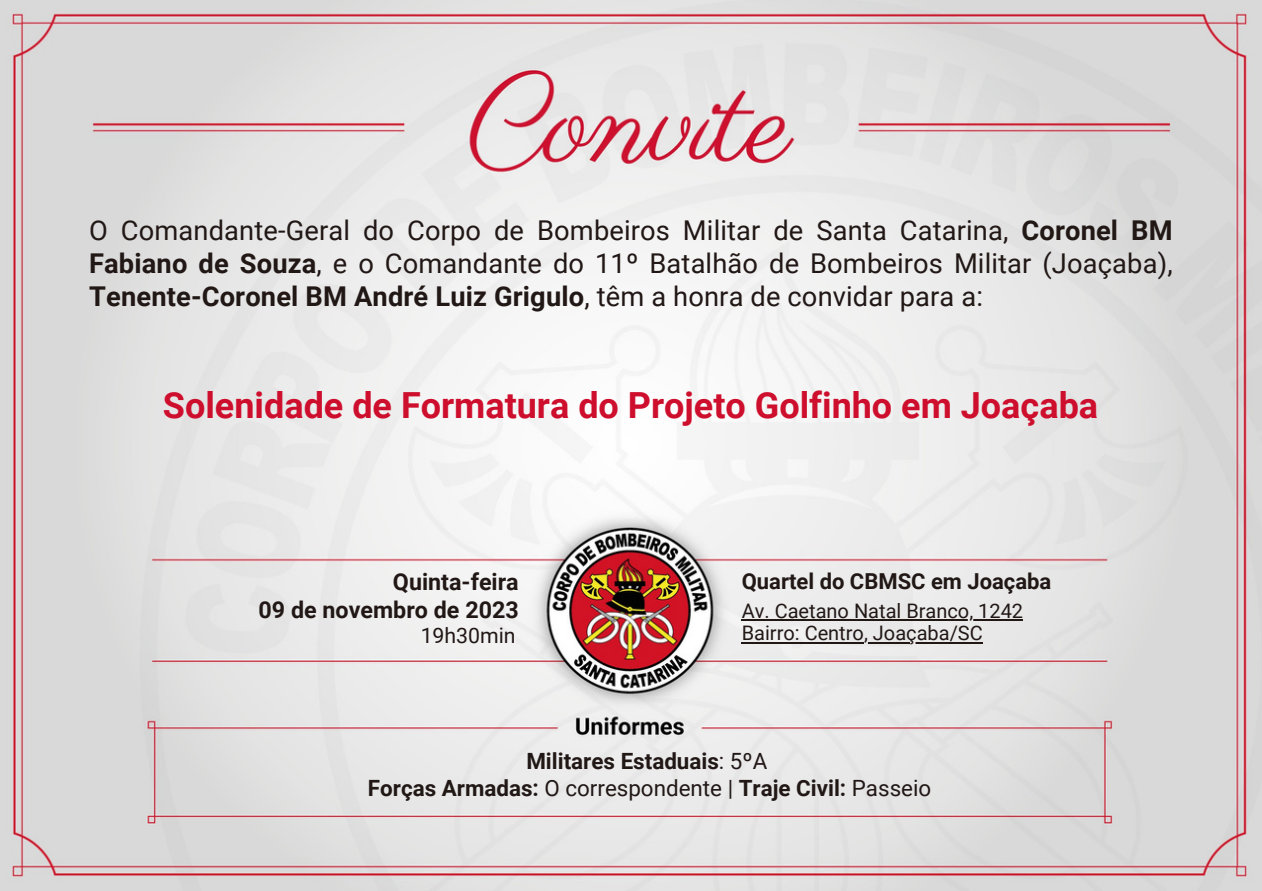
<style>
.page{position:relative;width:1262px;height:891px;background:#fff}
.page>*{position:absolute;margin:0;border:0;box-sizing:border-box;transform-origin:0 0}
.t1{font:700 36px "Roboto";color:#ce0e2d}
.t2{font:27.2px/33px "Roboto";letter-spacing:.005em;color:#211816;text-align:justify}
.t3{font:700 23.2px "Roboto";color:#211816}
.t4{font:700 22.4px "Roboto";color:#211816}
.t5{font:700 22px "Roboto";color:#211816}
.t6{font:21.2px "Roboto";color:#211816}
.t7{font:20px "Roboto";color:#211816}
.s1{font-weight:700}
.s2{font-weight:400}
</style>
<div class="page">
<img style="left:0;top:0;width:1261px;height:891px">
<hr style="left:741px;top:619px;width:282px;height:2px;background:#211816">
<hr style="left:741px;top:642px;width:123px;height:1px;background:#211816">
<hr style="left:864px;top:642px;width:118px;height:1px;background:#211816">
<p class="t2" style="left:89px;top:214px;width:1085px">O Comandante-Geral do Corpo de Bombeiros Militar de Santa Catarina, <span class="s1">Coronel BM Fabiano de Souza</span>, e o Comandante do 11º Batalhão de Bombeiros Militar (Joaçaba), <span class="s1">Tenente-Coronel BM André Luiz Grigulo</span>, têm a honra de convidar para a:</p>
<p class="t1" style="left:163px;top:385px;width:936px">Solenidade de Formatura do Projeto Golfinho em Joaçaba</p>
<p class="t3" style="left:393px;top:568px;width:127px">Quinta-feira</p>
<p class="t3" style="left:258px;top:597px;width:262px">09 de novembro de 2023</p>
<p class="t6" style="left:421px;top:624px;width:96px">19h30min</p>
<p class="t5" style="left:741px;top:568px;width:311px">Quartel do CBMSC em Joaçaba</p>
<p class="t7" style="left:741px;top:599px;width:283px">Av. Caetano Natal Branco, 1242</p>
<p class="t7" style="left:741px;top:622px;width:242px">Bairro: Centro, Joaçaba/SC</p>
<p class="t4" style="left:526px;top:748px;width:242px">Militares Estaduais<span class="s2">: 5ºA</span></p>
<p class="t4" style="left:368px;top:775px;width:565px">Forças Armadas: <span class="s2">O correspondente |</span> Traje Civil: <span class="s2">Passeio</span></p>
</div>
